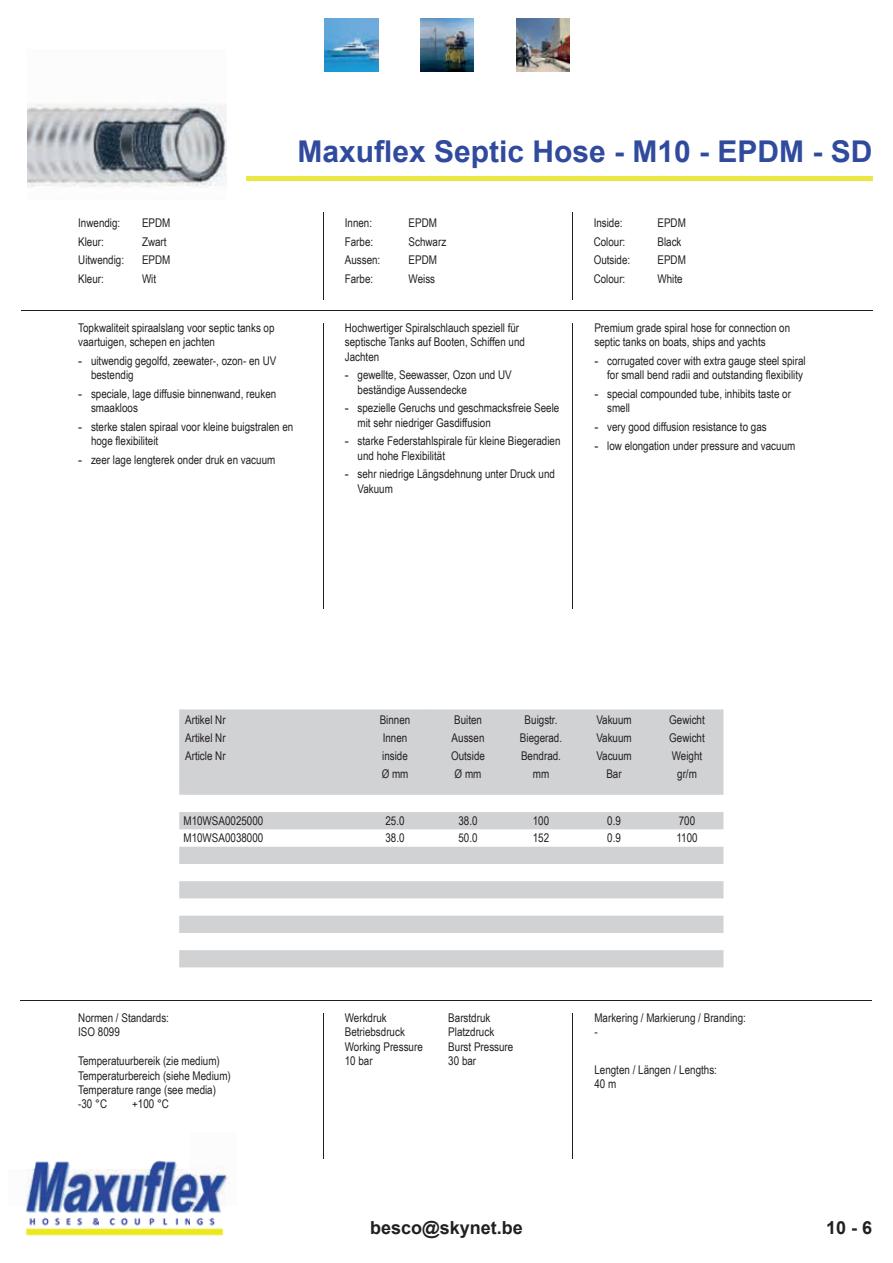
<style>
.page{position:relative;width:893px;height:1263px;background:#fff}
.page>*{position:absolute;margin:0;border:0;box-sizing:border-box;transform-origin:0 0}
.t1{font:700 30px "Arial";color:#304a9e}
.t2{font:700 18px "Arial";color:#231f20}
.t3{font:12px/14.4px "Arial Narrow";color:#231f20}
.s1{font-family:"Arial"}
</style>
<div class="page">
<hr style="left:246px;top:176px;width:627px;height:4px;background:#eae843">
<hr style="left:323px;top:212px;width:1px;height:88px;background:#231f20">
<hr style="left:572px;top:212px;width:1px;height:88px;background:#231f20">
<hr style="left:323px;top:323px;width:1px;height:285px;background:#231f20">
<hr style="left:572px;top:323px;width:1px;height:285px;background:#231f20">
<hr style="left:21px;top:310px;width:852px;height:1px;background:#231f20">
<hr style="left:21px;top:1000px;width:851px;height:1px;background:#231f20">
<hr style="left:323px;top:1013px;width:1px;height:146px;background:#231f20">
<hr style="left:572px;top:1013px;width:1px;height:146px;background:#231f20">
<img style="left:325px;top:18px;width:53px;height:53px">
<img style="left:421px;top:18px;width:53px;height:53px">
<img style="left:516px;top:18px;width:53px;height:53px">
<img style="left:25px;top:1160px;width:204px;height:76px">
<img style="left:28px;top:103px;width:198px;height:84px">
<svg style="left:179px;top:709px;width:544px;height:258px;fill:#d1d2d4"></svg>
<p class="t3" style="left:78px;top:215px;width:44px">Inwendig:</p>
<p class="t3" style="left:142px;top:215px;width:30px">EPDM</p>
<p class="t3" style="left:78px;top:234px;width:27px">Kleur:</p>
<p class="t3" style="left:142px;top:234px;width:26px">Zwart</p>
<p class="t3" style="left:78px;top:252px;width:47px">Uitwendig:</p>
<p class="t3" style="left:142px;top:252px;width:30px">EPDM</p>
<p class="t3" style="left:78px;top:271px;width:27px">Kleur:</p>
<p class="t3" style="left:142px;top:271px;width:16px">Wit</p>
<h1 class="t1" style="left:297px;top:130px;width:577px">Maxuflex Septic Hose - M10 - EPDM - SD</h1>
<p class="t3" style="left:345px;top:215px;width:29px">Innen:</p>
<p class="t3" style="left:409px;top:215px;width:30px">EPDM</p>
<p class="t3" style="left:345px;top:234px;width:30px">Farbe:</p>
<p class="t3" style="left:409px;top:234px;width:39px">Schwarz</p>
<p class="t3" style="left:345px;top:252px;width:37px">Aussen:</p>
<p class="t3" style="left:409px;top:252px;width:30px">EPDM</p>
<p class="t3" style="left:345px;top:271px;width:30px">Farbe:</p>
<p class="t3" style="left:409px;top:271px;width:28px">Weiss</p>
<p class="t3" style="left:594px;top:215px;width:30px">Inside:</p>
<p class="t3" style="left:657px;top:215px;width:30px">EPDM</p>
<p class="t3" style="left:594px;top:234px;width:33px">Colour:</p>
<p class="t3" style="left:657px;top:234px;width:26px">Black</p>
<p class="t3" style="left:594px;top:252px;width:38px">Outside:</p>
<p class="t3" style="left:657px;top:252px;width:30px">EPDM</p>
<p class="t3" style="left:594px;top:271px;width:33px">Colour:</p>
<p class="t3" style="left:657px;top:271px;width:27px">White</p>
<p class="t3" style="left:78px;top:320px;width:198px">Topkwaliteit spiraalslang voor septic tanks op vaartuigen, schepen en jachten</p>
<p class="t3" style="left:91px;top:353px;width:187px;text-indent:-13px"><span class="s1">-</span> uitwendig gegolfd, zeewater-, ozon- en UV bestendig</p>
<p class="t3" style="left:91px;top:386px;width:187px;text-indent:-13px"><span class="s1">-</span> speciale, lage diffusie binnenwand, reuken smaakloos</p>
<p class="t3" style="left:91px;top:419px;width:204px;text-indent:-13px"><span class="s1">-</span> sterke stalen spiraal voor kleine buigstralen en hoge flexibiliteit</p>
<p class="t3" style="left:78px;top:452px;width:199px"><span class="s1">-</span> zeer lage lengterek onder druk en vacuum</p>
<p class="t3" style="left:345px;top:320px;width:182px">Hochwertiger Spiralschlauch speziell für septische Tanks auf Booten, Schiffen und<br>Jachten</p>
<p class="t3" style="left:358px;top:367px;width:156px;text-indent:-13px"><span class="s1">-</span> gewellte, Seewasser, Ozon und UV beständige Aussendecke</p>
<p class="t3" style="left:358px;top:400px;width:203px;text-indent:-13px"><span class="s1">-</span> spezielle Geruchs und geschmacksfreie Seele mit sehr niedriger Gasdiffusion</p>
<p class="t3" style="left:358px;top:434px;width:204px;text-indent:-13px"><span class="s1">-</span> starke Federstahlspirale für kleine Biegeradien und hohe Flexibilität</p>
<p class="t3" style="left:358px;top:467px;width:199px;text-indent:-13px"><span class="s1">-</span> sehr niedrige Längsdehnung unter Druck und<br>Vakuum</p>
<p class="t3" style="left:594px;top:320px;width:197px">Premium grade spiral hose for connection on septic tanks on boats, ships and yachts</p>
<p class="t3" style="left:594px;top:353px;width:213px;text-align:right"><span class="s1">-</span> corrugated cover with extra gauge steel spiral for small bend radii and outstanding flexibility</p>
<p class="t3" style="left:607px;top:386px;width:185px;text-indent:-13px"><span class="s1">-</span> special compounded tube, inhibits taste or smell</p>
<p class="t3" style="left:594px;top:419px;width:174px"><span class="s1">-</span> very good diffusion resistance to gas</p>
<p class="t3" style="left:594px;top:438px;width:202px"><span class="s1">-</span> low elongation under pressure and vacuum</p>
<p class="t3" style="left:185px;top:710px;width:42px;line-height:18px;text-align:justify">Artikel Nr Artikel Nr Article Nr</p>
<p class="t3" style="left:380px;top:710px;width:32px;line-height:18px">Binnen<br>Innen inside<br>Ø mm</p>
<p class="t3" style="left:451px;top:710px;width:35px;line-height:18px">Buiten<br>Aussen<br>Outside<br>Ø mm</p>
<p class="t3" style="left:520px;top:710px;width:44px;line-height:18px;text-align:center">Buigstr.<br>Biegerad.<br>Bendrad. mm</p>
<p class="t3" style="left:596px;top:710px;width:37px;line-height:18px;text-align:center">Vakuum<br>Vakuum<br>Vacuum<br>Bar</p>
<p class="t3" style="left:669px;top:710px;width:37px;line-height:18px;text-align:center">Gewicht<br>Gewicht<br>Weight gr/m</p>
<p class="t3" style="left:183px;top:813px;width:81px">M10WSA0025000</p>
<p class="t3" style="left:385px;top:813px;width:21px">25.0</p>
<p class="t3" style="left:458px;top:813px;width:21px">38.0</p>
<p class="t3" style="left:533px;top:813px;width:18px">100</p>
<p class="t3" style="left:607px;top:813px;width:15px">0.9</p>
<p class="t3" style="left:679px;top:813px;width:18px">700</p>
<p class="t3" style="left:183px;top:830px;width:81px">M10WSA0038000</p>
<p class="t3" style="left:385px;top:830px;width:21px">38.0</p>
<p class="t3" style="left:458px;top:830px;width:21px">50.0</p>
<p class="t3" style="left:533px;top:830px;width:18px">152</p>
<p class="t3" style="left:607px;top:830px;width:15px">0.9</p>
<p class="t3" style="left:676px;top:830px;width:23px">1100</p>
<p class="t3" style="left:78px;top:1010px;width:92px">Normen / Standards:<br>ISO 8099</p>
<p class="t3" style="left:78px;top:1053px;width:154px">Temperatuurbereik (zie medium)<br>Temperaturbereich (siehe Medium)<br>Temperature range (see media) -30 °C</p>
<p class="t3" style="left:132px;top:1096px;width:38px">+100 °C</p>
<p class="t3" style="left:345px;top:1010px;width:43px">Werkdruk</p>
<p class="t3" style="left:448px;top:1010px;width:44px">Barstdruk</p>
<p class="t3" style="left:345px;top:1024px;width:62px">Betriebsdruck</p>
<p class="t3" style="left:448px;top:1024px;width:47px">Platzdruck</p>
<p class="t3" style="left:345px;top:1039px;width:80px">Working Pressure</p>
<p class="t3" style="left:448px;top:1039px;width:67px">Burst Pressure</p>
<p class="t3" style="left:345px;top:1053px;width:29px">10 bar</p>
<p class="t3" style="left:448px;top:1053px;width:29px">30 bar</p>
<p class="t3" style="left:594px;top:1010px;width:153px">Markering / Markierung / Branding: -</p>
<p class="t3" style="left:594px;top:1062px;width:124px">Lengten / Längen / Lengths:<br>40 m</p>
<h2 class="t2" style="left:370px;top:1215px;width:154px">besco@skynet.be</h2>
<h2 class="t2" style="left:826px;top:1215px;width:48px">10 - 6</h2>
</div>
